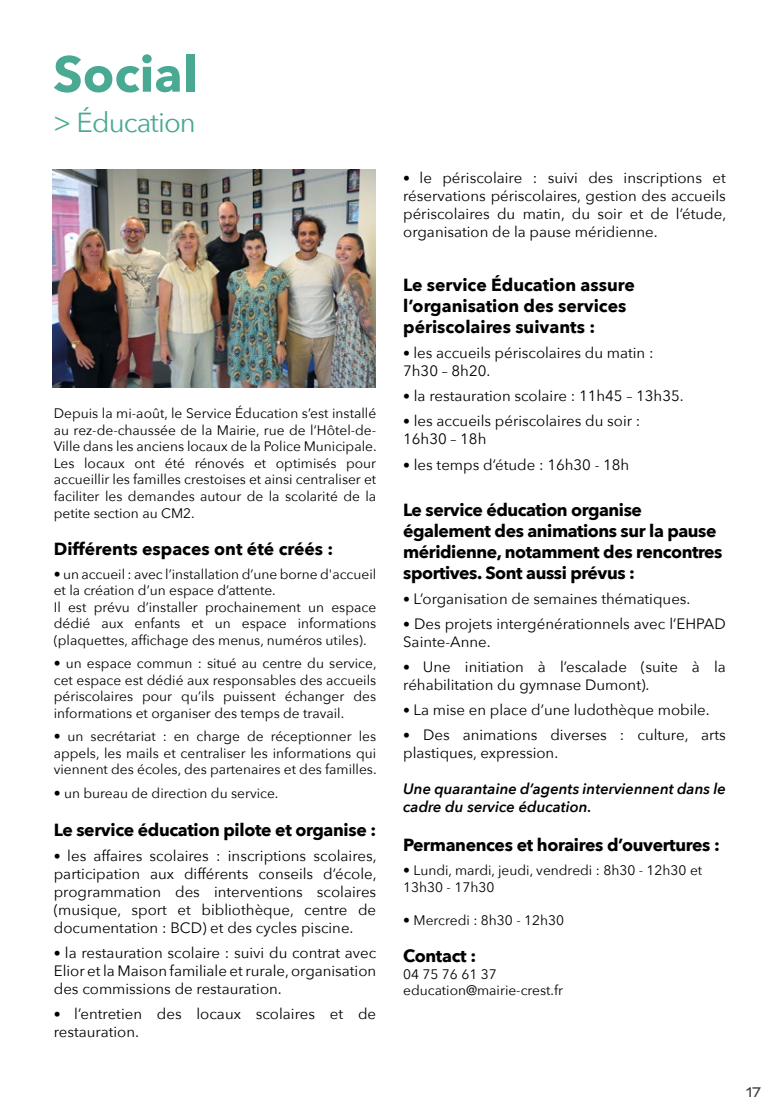
<style>
.page{position:relative;width:780px;height:1117px;background:#fff}
.page>*{position:absolute;margin:0;border:0;box-sizing:border-box;transform-origin:0 0}
.t1{font:700 50px "Avenir Next";color:#49a993}
.t2{font:27.5px "Avenir Next";letter-spacing:-.03em;color:#49a993}
.t3{font:700 17.5px/21px "Avenir Next";letter-spacing:-.02em;color:#000}
.t4{font:700 17.5px/21px "Avenir Next";color:#000}
.t5{font:15px/18px "Avenir Next";color:#000}
.t6{font:italic 600 15px/18px "Avenir Next";color:#000}
.t7{font:900 15px "Walkway";color:#3c3c3b}
.t8{font:13.75px/16.5px "Avenir Next";color:#000;text-align:justify}
.s1{font-size:13.75px}
</style>
<div class="page">
<img style="left:52px;top:170px;width:323px;height:217px">
<h1 class="t1" style="left:53px;top:31px;width:146px">Social</h1>
<h2 class="t2" style="left:53px;top:99px;width:144px">&gt; Éducation</h2>
<p class="t8" style="left:54px;top:405px;width:324px">Depuis la mi-août, le Service Éducation s’est installé au rez-de-chaussée de la Mairie, rue de l’Hôtel-de-Ville dans les anciens locaux de la Police Municipale.<br>Les locaux ont été rénovés et optimisés pour accueillir les familles crestoises et ainsi centraliser et faciliter les demandes autour de la scolarité de la petite section au CM2.</p>
<p class="t4" style="left:54px;top:538px;width:281px">Différents espaces ont été créés :</p>
<p class="t8" style="left:54px;top:565px;width:324px;text-align:left">• un accueil : avec l’installation d’une borne d'accueil et la création d’un espace d’attente.<br>Il est prévu d’installer prochainement un espace dédié aux enfants et un espace informations (plaquettes, affichage des menus, numéros utiles).</p>
<p class="t8" style="left:54px;top:654px;width:324px">• un espace commun : situé au centre du service, cet espace est dédié aux responsables des accueils périscolaires pour qu’ils puissent échanger des informations et organiser des temps de travail.</p>
<p class="t8" style="left:54px;top:727px;width:324px">• un secrétariat : en charge de réceptionner les appels, les mails et centraliser les informations qui viennent des écoles, des partenaires et des familles.</p>
<p class="t8" style="left:54px;top:784px;width:226px">• un bureau de direction du service.</p>
<p class="t3" style="left:54px;top:818px;width:324px">Le service éducation pilote et organise :</p>
<p class="t5" style="left:54px;top:845px;width:324px;text-align:justify"><span class="s1">•</span> les affaires scolaires : inscriptions scolaires, participation aux différents conseils d’école, programmation des interventions scolaires (musique, sport et bibliothèque, centre de documentation : BCD) et des cycles piscine.</p>
<p class="t5" style="left:54px;top:942px;width:324px;text-align:justify"><span class="s1">•</span> la restauration scolaire : suivi du contrat avec Elior et la Maison familiale et rurale, organisation des commissions de restauration.</p>
<p class="t5" style="left:54px;top:1003px;width:324px"><span class="s1">•</span> l’entretien des locaux scolaires et de restauration.</p>
<p class="t5" style="left:403px;top:168px;width:324px;text-align:justify"><span class="s1">•</span> le périscolaire : suivi des inscriptions et réservations périscolaires, gestion des accueils périscolaires du matin, du soir et de l’étude, organisation de la pause méridienne.</p>
<p class="t4" style="left:403px;top:274px;width:233px">Le service Éducation assure l’organisation des services périscolaires suivants :</p>
<p class="t5" style="left:403px;top:343px;width:252px"><span class="s1">•</span> les accueils périscolaires du matin :<br>7h30 – 8h20.</p>
<p class="t5" style="left:403px;top:386px;width:282px"><span class="s1">•</span> la restauration scolaire : 11h45 – 13h35.</p>
<p class="t5" style="left:403px;top:411px;width:239px"><span class="s1">•</span> les accueils périscolaires du soir :<br>16h30 – 18h</p>
<p class="t5" style="left:403px;top:454px;width:228px"><span class="s1">•</span> les temps d’étude : 16h30 - 18h</p>
<p class="t3" style="left:403px;top:498px;width:321px">Le service éducation organise également des animations sur la pause méridienne, notamment des rencontres sportives. Sont aussi prévus :</p>
<p class="t5" style="left:403px;top:589px;width:289px"><span class="s1">•</span> L’organisation de semaines thématiques.</p>
<p class="t5" style="left:403px;top:614px;width:324px"><span class="s1">•</span> Des projets intergénérationnels avec l’EHPAD<br>Sainte-Anne.</p>
<p class="t5" style="left:403px;top:657px;width:324px"><span class="s1">•</span> Une initiation à l’escalade (suite à la réhabilitation du gymnase Dumont).</p>
<p class="t5" style="left:403px;top:700px;width:308px"><span class="s1">•</span> La mise en place d’une ludothèque mobile.</p>
<p class="t5" style="left:403px;top:725px;width:324px"><span class="s1">•</span> Des animations diverses : culture, arts plastiques, expression.</p>
<p class="t6" style="left:403px;top:779px;width:324px">Une quarantaine d’agents interviennent dans le cadre du service éducation.</p>
<p class="t3" style="left:403px;top:834px;width:318px">Permanences et horaires d’ouvertures :</p>
<p class="t8" style="left:403px;top:861px;width:300px">• Lundi, mardi, jeudi, vendredi : 8h30 - 12h30 et<br>13h30 - 17h30</p>
<p class="t8" style="left:403px;top:910px;width:162px">• Mercredi : 8h30 - 12h30</p>
<p class="t3" style="left:403px;top:944px;width:74px">Contact :</p>
<p class="t8" style="left:403px;top:964px;width:161px">04 75 76 61 37 education@mairie-crest.fr</p>
<p class="t7" style="left:745px;top:1083px;width:16px">17</p>
</div>
